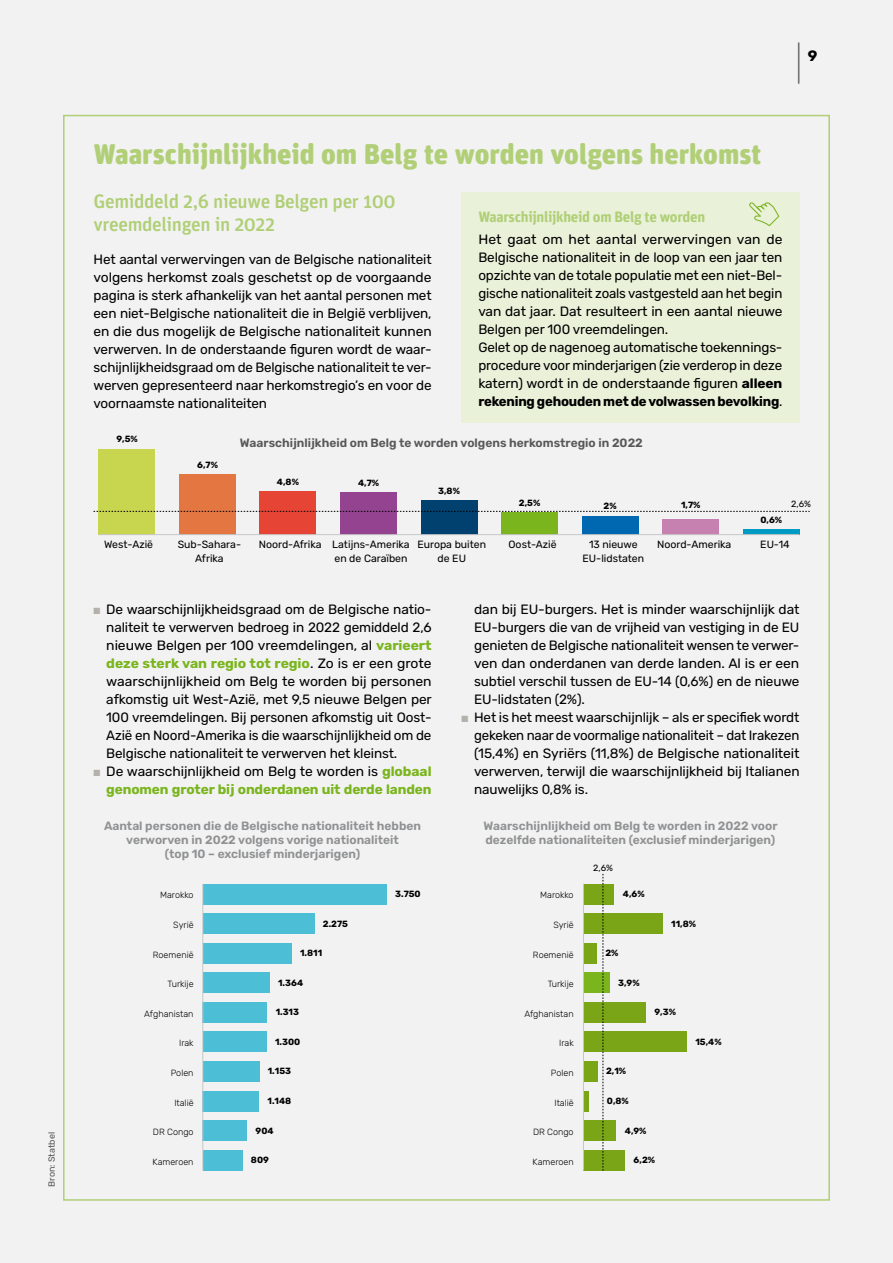
<style>
.page{position:relative;width:893px;height:1263px;background:#f2f2f2}
.page>*{position:absolute;margin:0;border:0;box-sizing:border-box;transform-origin:0 0}
.t1{font:37.5px "Rubik";color:#58585a;scale:.4 1}
.t2{font:900 28.5px "Unit Rounded OT";color:#b0cf76}
.Body{font:500 19.5px/22.5px "Unit Rounded OT";letter-spacing:-.02em;color:#b0cf76}
.Graph_-_caption{font:700 15px "Unit Rounded Pro";letter-spacing:-.02em;color:#b0cf76}
.t3{font:700 15px "Rubik";color:#000}
.Body_insprong_cijferdeel{font:13.5px/18px "Rubik";letter-spacing:-.01em;color:#000;text-align:justify}
.t4{font:700 13.5px/18px "Rubik";letter-spacing:-.01em;color:#7ab51d;text-align:right}
.t5{font:600 12px/13.8px "Rubik";color:#8f9193;text-align:center}
.t6{font:600 12px "Rubik";color:#58585a}
.t7{font:10.5px/13.5px "Rubik";color:#000;text-align:center}
.t8{font:300 9px "Rubik";color:#000}
.t9{font:700 9px "Rubik";color:#000}
.t10{font:9px "Rubik";color:#58585a}
.t11{font:9px "Rubik";color:#000}
.s1{font-weight:700}
.s2{color:#b4b1aa}
.s3{font-weight:700;color:#7ab51d}
.s4{font-weight:400;color:#000}
</style>
<div class="page">
<div style="left:461px;top:193px;width:338px;height:230px;background:#e9f1d9"></div>
<svg style="left:749px;top:202px;width:30px;height:24px"></svg>
<div style="left:99px;top:449px;width:56px;height:86px;background:#c8d54f"></div>
<div style="left:179px;top:474px;width:57px;height:61px;background:#e37641"></div>
<div style="left:260px;top:491px;width:56px;height:44px;background:#e64435"></div>
<div style="left:340px;top:492px;width:57px;height:43px;background:#93438f"></div>
<div style="left:421px;top:500px;width:56px;height:35px;background:#004170"></div>
<div style="left:501px;top:512px;width:57px;height:23px;background:#7ab51d"></div>
<div style="left:582px;top:516px;width:56px;height:19px;background:#0068b1"></div>
<div style="left:662px;top:519px;width:57px;height:16px;background:#c781b1"></div>
<div style="left:743px;top:529px;width:56px;height:6px;background:#009bc2"></div>
<hr style="left:99px;top:534px;width:700px;height:1px;background:#c6c7c8">
<svg style="left:94px;top:511px;width:716px;height:1px"></svg>
<div style="left:203px;top:884px;width:184px;height:20px;background:#4cbed6"></div>
<div style="left:203px;top:913px;width:111px;height:21px;background:#4cbed6"></div>
<div style="left:203px;top:943px;width:89px;height:20px;background:#4cbed6"></div>
<div style="left:203px;top:972px;width:67px;height:21px;background:#4cbed6"></div>
<div style="left:203px;top:1002px;width:64px;height:21px;background:#4cbed6"></div>
<div style="left:203px;top:1031px;width:64px;height:21px;background:#4cbed6"></div>
<div style="left:203px;top:1061px;width:56px;height:21px;background:#4cbed6"></div>
<div style="left:203px;top:1091px;width:56px;height:20px;background:#4cbed6"></div>
<div style="left:203px;top:1120px;width:44px;height:21px;background:#4cbed6"></div>
<div style="left:203px;top:1150px;width:39px;height:20px;background:#4cbed6"></div>
<hr style="left:202px;top:884px;width:1px;height:286px;background:#c6c7c8">
<div style="left:583px;top:884px;width:31px;height:20px;background:#79a517"></div>
<div style="left:583px;top:913px;width:80px;height:21px;background:#79a517"></div>
<div style="left:583px;top:943px;width:14px;height:20px;background:#79a517"></div>
<div style="left:583px;top:972px;width:27px;height:21px;background:#7ab51d"></div>
<div style="left:583px;top:1002px;width:63px;height:21px;background:#79a517"></div>
<div style="left:583px;top:1031px;width:104px;height:21px;background:#79a517"></div>
<div style="left:583px;top:1061px;width:15px;height:21px;background:#79a517"></div>
<div style="left:583px;top:1091px;width:6px;height:20px;background:#79a517"></div>
<div style="left:583px;top:1120px;width:33px;height:21px;background:#79a517"></div>
<div style="left:583px;top:1150px;width:42px;height:20px;background:#79a517"></div>
<hr style="left:583px;top:884px;width:1px;height:286px;background:#c6c7c8">
<svg style="left:603px;top:874px;width:1px;height:296px"></svg>
<h2 class="t10" style="left:47px;top:1187px;width:56px;rotate:-90deg">Bron: Statbel</h2>
<h1 class="t1" style="left:797px;top:42px;width:10px">|</h1>
<p class="t3" style="left:808px;top:47px;width:11px">9</p>
<h2 class="t2" style="left:94px;top:136px;width:669px">Waarschijnlijkheid om Belg te worden volgens herkomst</h2>
<p class="Body" style="left:94px;top:190px;width:304px">Gemiddeld 2,6 nieuwe Belgen per 100 vreemdelingen in 2022</p>
<p class="Body_insprong_cijferdeel" style="left:94px;top:251px;width:340px">Het aantal verwervingen van de Belgische nationaliteit volgens herkomst zoals geschetst op de voorgaande pagina is sterk afhankelijk van het aantal personen met een niet-Belgische nationaliteit die in België verblijven, en die dus mogelijk de Belgische nationaliteit kunnen verwerven. In de onderstaande figuren wordt de waar&shy;schijnlijkheidsgraad om de Belgische nationaliteit te ver&shy;werven gepresenteerd naar herkomstregio’s en voor de voornaamste nationaliteiten</p>
<p class="Graph_-_caption" style="left:478px;top:206px;width:228px">Waarschijnlijkheid om Belg te worden</p>
<p class="Body_insprong_cijferdeel" style="left:478px;top:231px;width:306px">Het gaat om het aantal verwervingen van de Belgische nationaliteit in de loop van een jaar ten opzichte van de totale populatie met een niet-Bel&shy;gische nationaliteit zoals vastgesteld aan het begin van dat jaar. Dat resulteert in een aantal nieuwe Belgen per 100 vreemdelingen.</p>
<p class="Body_insprong_cijferdeel" style="left:478px;top:339px;width:306px">Gelet op de nagenoeg automatische toekennings&shy;procedure voor minderjarigen (zie verderop in deze katern) wordt in de onderstaande figuren <span class="s1">alleen rekening gehouden met de volwassen bevolking</span>.</p>
<p class="t9" style="left:116px;top:434px;width:23px">9,5%</p>
<p class="t9" style="left:197px;top:459px;width:22px">6,7%</p>
<p class="t6" style="left:240px;top:436px;width:404px">Waarschijnlijkheid om Belg te worden volgens herkomstregio in 2022</p>
<p class="t9" style="left:277px;top:477px;width:24px">4,8%</p>
<p class="t9" style="left:358px;top:477px;width:23px">4,7%</p>
<p class="t9" style="left:438px;top:486px;width:23px">3,8%</p>
<p class="t9" style="left:519px;top:497px;width:23px">2,5%</p>
<p class="t9" style="left:604px;top:501px;width:15px">2%</p>
<p class="t9" style="left:681px;top:500px;width:21px">1,7%</p>
<p class="t9" style="left:760px;top:514px;width:23px">0,6%</p>
<p class="t11" style="left:791px;top:499px;width:21px">2,6%</p>
<p class="t7" style="left:104px;top:538px;width:51px">West-Azië</p>
<p class="t7" style="left:178px;top:538px;width:65px">Sub-Sahara-<br>Afrika</p>
<p class="t7" style="left:259px;top:538px;width:152px;text-align:right">Noord-Afrika Latijns-Amerika en de Caraïben</p>
<p class="t7" style="left:417px;top:538px;width:70px">Europa buiten de EU</p>
<p class="t7" style="left:509px;top:538px;width:50px">Oost-Azië</p>
<p class="t7" style="left:583px;top:538px;width:63px">13 nieuwe<br>EU-lidstaten</p>
<p class="t7" style="left:657px;top:538px;width:76px">Noord-Amerika</p>
<p class="t7" style="left:760px;top:538px;width:31px">EU-14</p>
<p class="Body_insprong_cijferdeel" style="left:106px;top:601px;width:327px;text-indent:-13px"><span class="s2">■</span> De waarschijnlijkheidsgraad om de Belgische natio&shy;naliteit te verwerven bedroeg in 2022 gemiddeld 2,6 nieuwe Belgen per 100 vreemdelingen, al <span class="s3">varieert deze sterk van regio tot regio</span>. Zo is er een grote waarschijnlijkheid om Belg te worden bij personen afkomstig uit West-Azië, met 9,5 nieuwe Belgen per 100 vreemdelingen. Bij personen afkomstig uit Oost-Azië en Noord-Amerika is die waarschijnlijkheid om de Belgische nationaliteit te verwerven het kleinst.</p>
<p class="t4" style="left:94px;top:763px;width:340px"><span class="s2">■</span> <span class="s4">De waarschijnlijkheid om Belg te worden is</span> globaal genomen groter bij onderdanen uit derde landen</p>
<h2 class="Body_insprong_cijferdeel" style="left:474px;top:601px;width:327px">dan bij EU-burgers. Het is minder waarschijnlijk dat EU-burgers die van de vrijheid van vestiging in de EU genieten de Belgische nationaliteit wensen te verwer&shy;ven dan onderdanen van derde landen. Al is er een subtiel verschil tussen de EU-14 (0,6%) en de nieuwe EU-lidstaten (2%).</h2>
<p class="Body_insprong_cijferdeel" style="left:474px;top:709px;width:327px;text-indent:-13px"><span class="s2">■</span> Het is het meest waarschijnlijk – als er specifiek wordt gekeken naar de voormalige nationaliteit – dat Irakezen (15,4%) en Syriërs (11,8%) de Belgische nationaliteit verwerven, terwijl die waarschijnlijkheid bij Italianen nauwelijks 0,8% is.</p>
<p class="t5" style="left:104px;top:819px;width:319px">Aantal personen die de Belgische nationaliteit hebben verworven in 2022 volgens vorige nationaliteit<br>(top 10 – exclusief minderjarigen)</p>
<p class="t5" style="left:483px;top:819px;width:296px;text-align:left">Waarschijnlijkheid om Belg te worden in 2022 voor dezelfde nationaliteiten (exclusief minderjarigen)</p>
<p class="t8" style="left:160px;top:890px;width:35px">Marokko</p>
<p class="t8" style="left:173px;top:920px;width:22px">Syrië</p>
<p class="t8" style="left:153px;top:949px;width:42px">Roemenië</p>
<p class="t8" style="left:168px;top:979px;width:27px">Turkije</p>
<p class="t8" style="left:144px;top:1009px;width:51px">Afghanistan</p>
<p class="t8" style="left:179px;top:1038px;width:16px">Irak</p>
<p class="t8" style="left:171px;top:1068px;width:24px">Polen</p>
<p class="t8" style="left:174px;top:1097px;width:21px">Italië</p>
<p class="t8" style="left:153px;top:1127px;width:42px">DR Congo</p>
<p class="t8" style="left:153px;top:1156px;width:43px">Kameroen</p>
<p class="t9" style="left:323px;top:918px;width:27px">2.275</p>
<p class="t9" style="left:300px;top:948px;width:24px">1.811</p>
<p class="t9" style="left:278px;top:977px;width:26px">1.364</p>
<p class="t9" style="left:276px;top:1007px;width:25px">1.313</p>
<p class="t9" style="left:275px;top:1037px;width:27px">1.300</p>
<p class="t9" style="left:268px;top:1066px;width:25px">1.153</p>
<p class="t9" style="left:268px;top:1096px;width:25px">1.148</p>
<p class="t9" style="left:256px;top:1125px;width:20px">904</p>
<p class="t9" style="left:251px;top:1155px;width:19px">809</p>
<p class="t9" style="left:395px;top:889px;width:27px">3.750</p>
<p class="t8" style="left:540px;top:890px;width:35px">Marokko</p>
<p class="t8" style="left:553px;top:920px;width:22px">Syrië</p>
<p class="t8" style="left:533px;top:949px;width:42px">Roemenië</p>
<p class="t8" style="left:548px;top:979px;width:27px">Turkije</p>
<p class="t8" style="left:524px;top:1008px;width:51px">Afghanistan</p>
<p class="t8" style="left:559px;top:1038px;width:16px">Irak</p>
<p class="t8" style="left:551px;top:1068px;width:24px">Polen</p>
<p class="t8" style="left:554px;top:1097px;width:21px">Italië</p>
<p class="t8" style="left:533px;top:1127px;width:42px">DR Congo</p>
<p class="t8" style="left:533px;top:1156px;width:43px">Kameroen</p>
<p class="t11" style="left:593px;top:863px;width:21px">2,6%</p>
<p class="t9" style="left:623px;top:889px;width:23px">4,6%</p>
<p class="t9" style="left:605px;top:948px;width:15px">2%</p>
<p class="t9" style="left:618px;top:977px;width:23px">3,9%</p>
<p class="t9" style="left:671px;top:918px;width:26px">11,8%</p>
<p class="t9" style="left:654px;top:1007px;width:23px">9,3%</p>
<p class="t9" style="left:695px;top:1037px;width:28px">15,4%</p>
<p class="t9" style="left:606px;top:1066px;width:22px">2,1%</p>
<p class="t9" style="left:607px;top:1096px;width:23px">0,8%</p>
<p class="t9" style="left:625px;top:1125px;width:23px">4,9%</p>
<p class="t9" style="left:634px;top:1155px;width:23px">6,2%</p>
</div>
